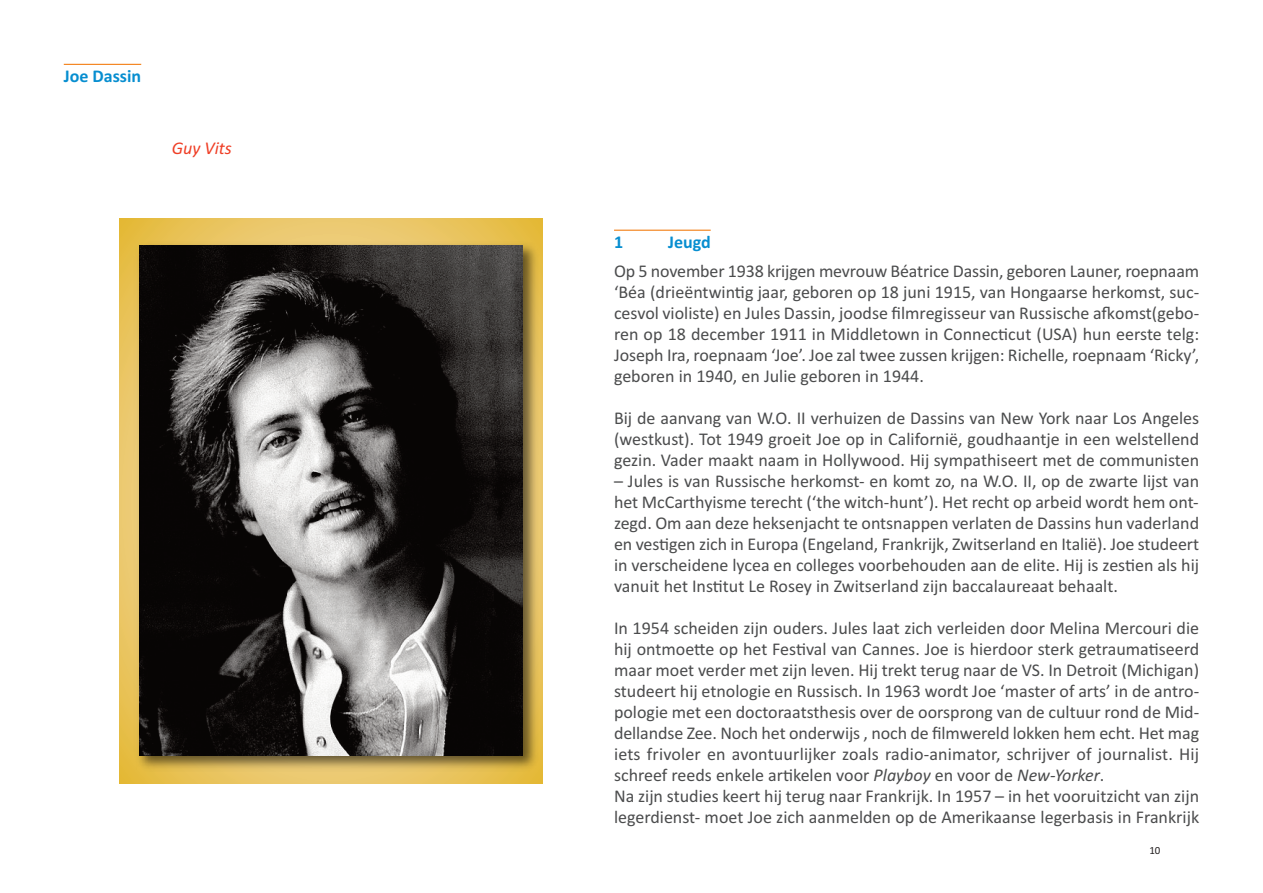
<style>
.page{position:relative;width:1263px;height:893px;background:#fff}
.page>*{position:absolute;margin:0;border:0;box-sizing:border-box;transform-origin:0 0}
.t1{font:18px/21px "Calibri";color:#4b4c4d;text-align:justify}
.t2{font:700 18px "Calibri";color:#078ed0}
.t3{font:italic 18px "Calibri";color:#ef3e25}
.t4{font:10.95px "Calibri";color:#231f20}
.s1{font-style:italic}
</style>
<div class="page">
<svg style="left:120px;top:219px;width:422px;height:564px"></svg>
<hr style="left:614px;top:230px;width:97px;height:1px;background:#f48724">
<img style="left:133px;top:239px;width:409px;height:537px">
<img style="left:139px;top:245px;width:383px;height:511px">
<hr style="left:64px;top:64px;width:77px;height:1px;background:#f48724">
<p class="t2" style="left:64px;top:65px;width:79px">Joe Dassin</p>
<p class="t3" style="left:172px;top:137px;width:62px">Guy Vits</p>
<p class="t2" style="left:614px;top:231px;width:11px">1</p>
<p class="t2" style="left:668px;top:231px;width:44px">Jeugd</p>
<p class="t1" style="left:614px;top:260px;width:587px">Op 5 november 1938 krijgen mevrouw Béatrice Dassin, geboren Launer, roepnaam ‘Béa (drieëntwintig jaar, geboren op 18 juni 1915, van Hongaarse herkomst, suc&shy;cesvol violiste) en Jules Dassin, joodse filmregisseur van Russische afkomst(gebo&shy;ren op 18 december 1911 in Middletown in Connecticut (USA) hun eerste telg:<br>Joseph Ira, roepnaam ‘Joe’. Joe zal twee zussen krijgen: Richelle, roepnaam ‘Ricky’, geboren in 1940, en Julie geboren in 1944.</p>
<p class="t1" style="left:614px;top:407px;width:587px">Bij de aanvang van W.O. II verhuizen de Dassins van New York naar Los Angeles (westkust). Tot 1949 groeit Joe op in Californië, goudhaantje in een welstellend gezin. Vader maakt naam in Hollywood. Hij sympathiseert met de communisten</p>
<p class="t1" style="left:614px;top:470px;width:587px">– Jules is van Russische herkomst- en komt zo, na W.O. II, op de zwarte lijst van het McCarthyisme terecht (‘the witch-hunt’). Het recht op arbeid wordt hem ont&shy;zegd. Om aan deze heksenjacht te ontsnappen verlaten de Dassins hun vaderland en vestigen zich in Europa (Engeland, Frankrijk, Zwitserland en Italië). Joe studeert in verscheidene lycea en colleges voorbehouden aan de elite. Hij is zestien als hij vanuit het Institut Le Rosey in Zwitserland zijn baccalaureaat behaalt.</p>
<p class="t1" style="left:614px;top:617px;width:587px;text-align:left">In 1954 scheiden zijn ouders. Jules laat zich verleiden door Melina Mercouri die hij ontmoette op het Festival van Cannes. Joe is hierdoor sterk getraumatiseerd maar moet verder met zijn leven. Hij trekt terug naar de VS. In Detroit (Michigan) studeert hij etnologie en Russisch. In 1963 wordt Joe ‘master of arts’ in de antro&shy;pologie met een doctoraatsthesis over de oorsprong van de cultuur rond de Mid&shy;dellandse Zee. Noch het onderwijs , noch de filmwereld lokken hem echt. Het mag iets frivoler en avontuurlijker zoals radio-animator, schrijver of journalist. Hij schreef reeds enkele artikelen voor <span class="s1">Playboy</span> en voor de <span class="s1">New-Yorker</span>.<br>Na zijn studies keert hij terug naar Frankrijk. In 1957 – in het vooruitzicht van zijn legerdienst- moet Joe zich aanmelden op de Amerikaanse legerbasis in Frankrijk</p>
<p class="t4" style="left:1149px;top:843px;width:13px">10</p>
</div>
